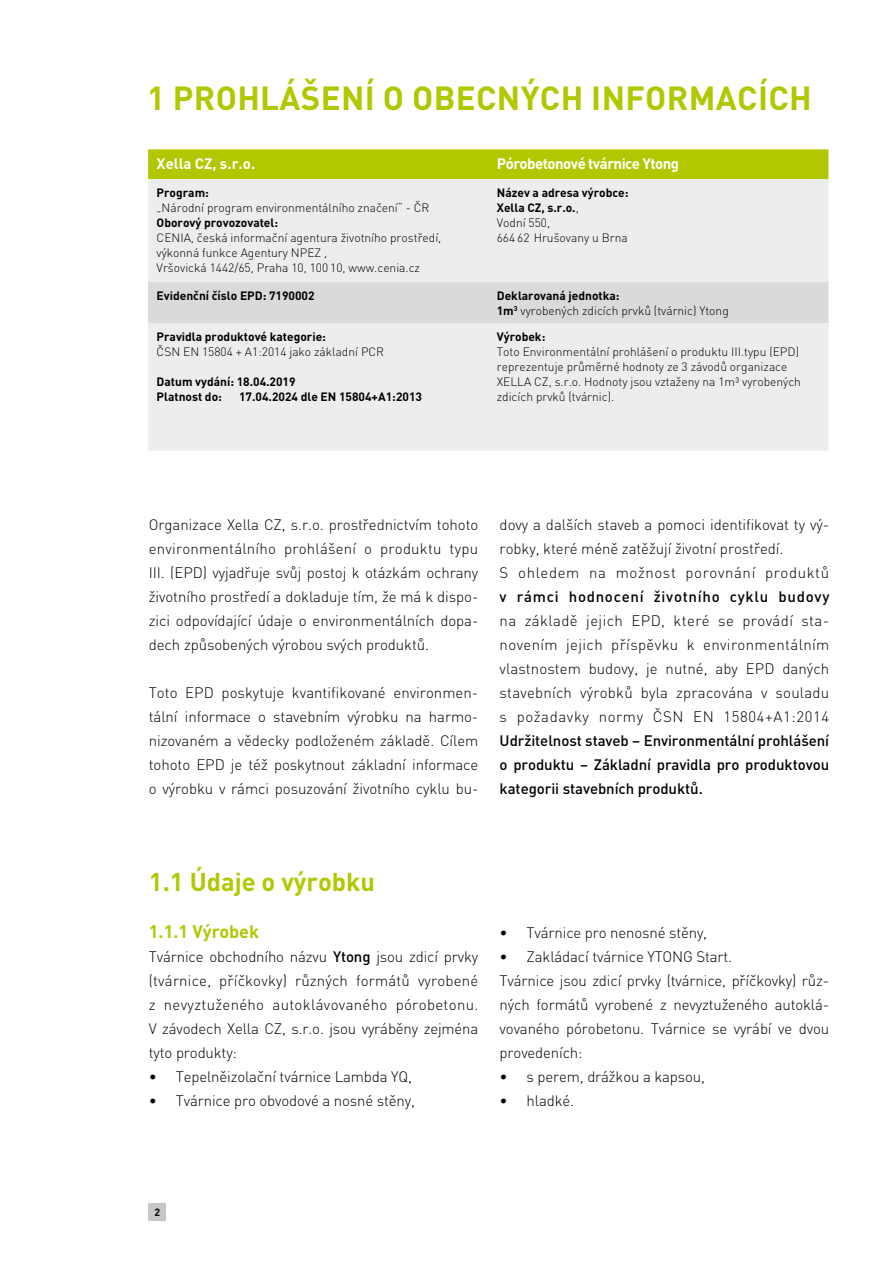
<style>
.page{position:relative;width:893px;height:1263px;background:#fff}
.page>*{position:absolute;margin:0;border:0;box-sizing:border-box;transform-origin:0 0}
.t1{font:700 33px "DIN Pro";letter-spacing:.01em;color:#b1c800}
.t2{font:700 25.5px "DIN Pro";color:#b1c800}
.t3{font:700 18px "DIN Pro";color:#b1c800}
.t4{font:300 15px/24px "DIN Pro";letter-spacing:-.01em;color:#000;text-align:justify}
.t5{font:500 15px/24px "DIN Pro";letter-spacing:-.005em;color:#000;text-align:justify}
.t6{font:700 15px "DIN Pro";letter-spacing:-.035em;color:#fff}
.t7{font:500 15px "DIN Pro";letter-spacing:.045em;color:#000}
.t8{font:300 12px/15px "DIN Pro";color:#000}
.t9{font:700 12px/15px "DIN Pro";color:#000}
.t10{font:700 10.5px "DIN Pro";color:#000}
.s1{font-weight:300}
.s2{font-weight:700}
.s3{font-weight:500}
</style>
<div class="page">
<div style="left:148px;top:149px;width:680px;height:30px;background:#b1c800"></div>
<div style="left:148px;top:179px;width:680px;height:272px;background:#eceded"></div>
<div style="left:148px;top:282px;width:680px;height:41px;background:#d9dadb"></div>
<div style="left:149px;top:1203px;width:17px;height:17px;background:#c6c7c8"></div>
<h1 class="t1" style="left:147px;top:76px;width:666px">1 PROHLÁŠENÍ O OBECNÝCH INFORMACÍCH</h1>
<p class="t6" style="left:157px;top:154px;width:100px">Xella CZ, s.r.o.</p>
<p class="t6" style="left:497px;top:154px;width:184px">Pórobetonové tvárnice Ytong</p>
<p class="t9" style="left:157px;top:185px;width:54px">Program:</p>
<p class="t8" style="left:157px;top:200px;width:274px">„Národní program environmentálního značení“ - ČR</p>
<p class="t9" style="left:157px;top:215px;width:123px">Oborový provozovatel:</p>
<p class="t8" style="left:157px;top:230px;width:286px">CENIA, česká informační agentura životního prostředí, výkonná funkce Agentury NPEZ ,<br>Vršovická 1442/65, Praha 10, 100 10, www.cenia.cz</p>
<p class="t9" style="left:497px;top:185px;width:133px">Název a adresa výrobce:<br>Xella CZ, s.r.o.<span class="s1">,<br>Vodní 550,<br>664 62 Hrušovany u Brna</span></p>
<p class="t9" style="left:157px;top:287px;width:160px">Evidenční číslo EPD: 7190002</p>
<p class="t8" style="left:497px;top:288px;width:233px"><span class="s2">Deklarovaná jednotka:<br>1m</span><sup>3</sup> vyrobených zdicích prvků (tvárnic) Ytong</p>
<p class="t9" style="left:157px;top:329px;width:171px">Pravidla produktové kategorie:</p>
<p class="t8" style="left:157px;top:344px;width:229px">ČSN EN 15804 + A1:2014 jako základní PCR</p>
<p class="t9" style="left:157px;top:374px;width:141px">Datum vydání: 18.04.2019<br>Platnost do:</p>
<p class="t9" style="left:497px;top:329px;width:50px">Výrobek:</p>
<p class="t8" style="left:497px;top:344px;width:306px">Toto Environmentální prohlášení o produktu III.typu (EPD) reprezentuje průměrné hodnoty ze 3 závodů organizace XELLA CZ, s.r.o. Hodnoty jsou vztaženy na 1m³ vyrobených zdicích prvků (tvárnic).</p>
<p class="t9" style="left:239px;top:389px;width:184px">17.04.2024 dle EN 15804+A1:2013</p>
<p class="t4" style="left:149px;top:512px;width:331px">Organizace Xella CZ, s.r.o. prostřednictvím tohoto environmentálního prohlášení o produktu typu III. (EPD) vyjadřuje svůj postoj k otázkám ochrany životního prostředí a dokladuje tím, že má k dispo&shy;zici odpovídající údaje o environmentálních dopa&shy;dech způsobených výrobou svých produktů.</p>
<p class="t4" style="left:149px;top:680px;width:331px">Toto EPD poskytuje kvantifikované environmen&shy;tální informace o stavebním výrobku na harmo&shy;nizovaném a vědecky podloženém základě. Cílem tohoto EPD je též poskytnout základní informace o výrobku v rámci posuzování životního cyklu bu-</p>
<p class="t4" style="left:500px;top:512px;width:331px;text-align:left">dovy a dalších staveb a pomoci identifikovat ty vý&shy;robky, které méně zatěžují životní prostředí.<br>S ohledem na možnost porovnání produktů</p>
<p class="t7" style="left:500px;top:586px;width:331px">v rámci hodnocení životního cyklu budovy</p>
<p class="t4" style="left:500px;top:608px;width:331px">na základě jejich EPD, které se provádí sta&shy;novením jejich příspěvku k environmentálním vlastnostem budovy, je nutné, aby EPD daných stavebních výrobků byla zpracována v souladu s požadavky normy ČSN EN 15804+A1:2014</p>
<p class="t5" style="left:500px;top:728px;width:331px">Udržitelnost staveb – Environmentální prohlášení o produktu – Základní pravidla pro produktovou kategorii stavebních produktů.</p>
<h2 class="t2" style="left:149px;top:865px;width:228px">1.1 Údaje o výrobku</h2>
<p class="t3" style="left:149px;top:919px;width:112px">1.1.1 Výrobek</p>
<p class="t4" style="left:149px;top:944px;width:331px">Tvárnice obchodního názvu <span class="s3">Ytong</span> jsou zdicí prvky (tvárnice, příčkovky) různých formátů vyrobené z nevyztuženého autoklávovaného pórobetonu.<br>V závodech Xella CZ, s.r.o. jsou vyráběny zejména tyto produkty:</p>
<p class="t4" style="left:149px;top:1064px;width:265px">• Tepelněizolační tvárnice Lambda YQ,</p>
<p class="t4" style="left:149px;top:1088px;width:268px">• Tvárnice pro obvodové a nosné stěny,</p>
<p class="t4" style="left:500px;top:920px;width:209px">• Tvárnice pro nenosné stěny,</p>
<p class="t4" style="left:500px;top:944px;width:331px;text-align:left">• Zakládací tvárnice YTONG Start.<br>Tvárnice jsou zdicí prvky (tvárnice, příčkovky) růz&shy;ných formátů vyrobené z nevyztuženého autoklá&shy;vovaného pórobetonu. Tvárnice se vyrábí ve dvou provedeních:</p>
<p class="t4" style="left:500px;top:1064px;width:207px">• s perem, drážkou a kapsou,</p>
<p class="t4" style="left:500px;top:1088px;width:76px">• hladké.</p>
<p class="t10" style="left:154px;top:1205px;width:7px">2</p>
</div>
